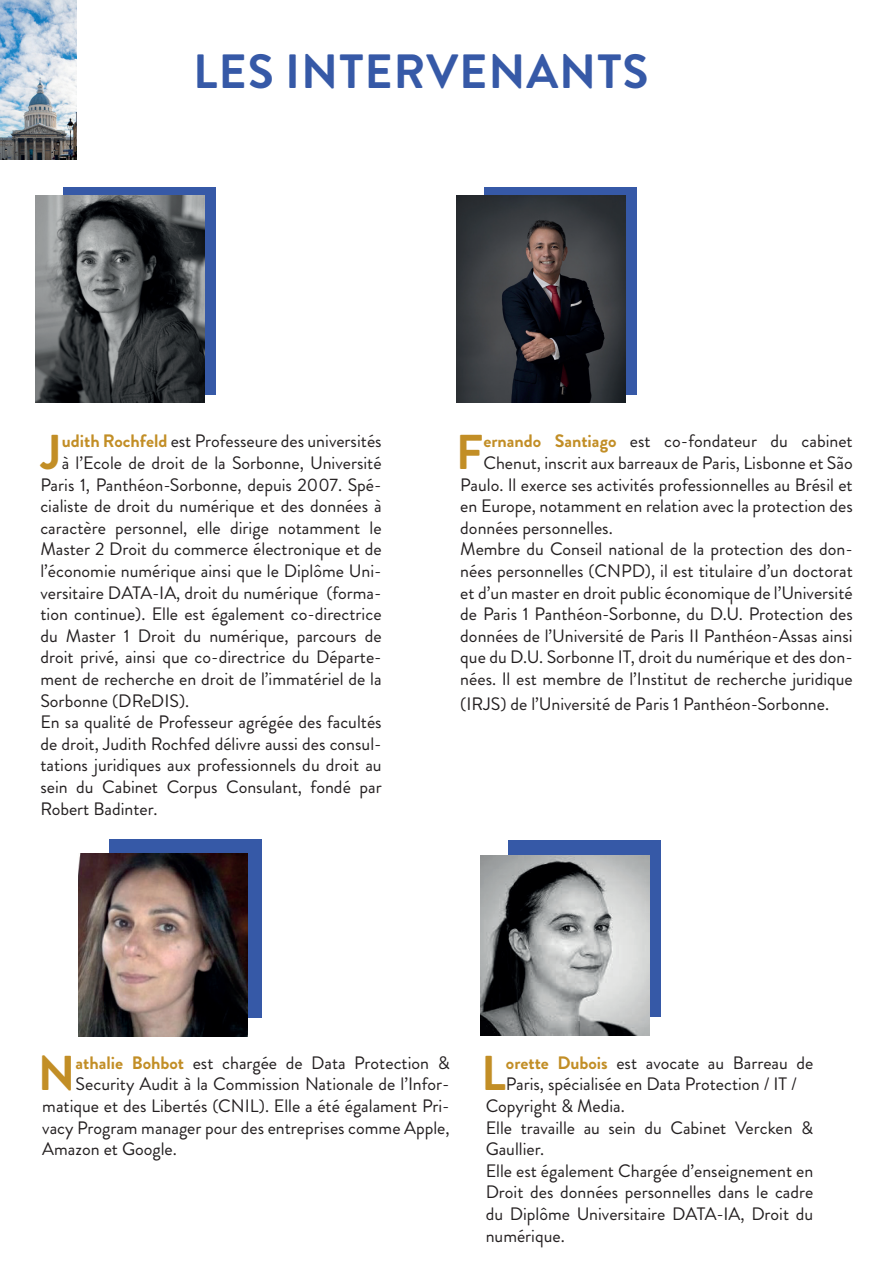
<style>
.page{position:relative;width:893px;height:1263px;background:#fff}
.page>*{position:absolute;margin:0;border:0;box-sizing:border-box;transform-origin:0 0}
.t1{font:700 48.9px "Brandon Grotesque";color:#c28e26}
.t2{font:700 48px "Brandon Grotesque";letter-spacing:.02em;color:#3659a7}
.t3{font:18px "Brandon Grotesque";color:#231f20}
.s1{font-weight:700;color:#c28e26}
</style>
<div class="page">
<div style="left:485px;top:187px;width:152px;height:207px;background:#3659a7"></div>
<div style="left:64px;top:187px;width:152px;height:207px;background:#3659a7"></div>
<img style="left:0;top:1px;width:77px;height:159px">
<img style="left:35px;top:196px;width:169px;height:207px">
<img style="left:456px;top:196px;width:169px;height:207px">
<div style="left:509px;top:840px;width:152px;height:176px;background:#3659a7"></div>
<img style="left:480px;top:856px;width:169px;height:179px">
<div style="left:110px;top:840px;width:152px;height:178px;background:#3659a7"></div>
<img style="left:79px;top:854px;width:169px;height:182px">
<h2 class="t2" style="left:193px;top:38px;width:457px">LES INTERVENANTS</h2>
<h1 class="t1" style="left:41px;top:418px;width:22px">J</h1>
<p class="t3" style="left:62px;top:429px;width:321px"><span class="s1">udith Rochfeld</span> est Professeure des universités</p>
<p class="t3" style="left:62px;top:450px;width:321px">à l’Ecole de droit de la Sorbonne, Université</p>
<p class="t3" style="left:40px;top:472px;width:343px">Paris 1, Panthéon-Sorbonne, depuis 2007. Spé-</p>
<p class="t3" style="left:40px;top:494px;width:343px">cialiste de droit du numérique et des données à</p>
<p class="t3" style="left:40px;top:515px;width:343px">caractère personnel, elle dirige notamment le</p>
<p class="t3" style="left:40px;top:537px;width:343px">Master 2 Droit du commerce électronique et de</p>
<p class="t3" style="left:40px;top:558px;width:343px">l’économie numérique ainsi que le Diplôme Uni-</p>
<p class="t3" style="left:40px;top:580px;width:343px">versitaire DATA-IA, droit du numérique (forma-</p>
<p class="t3" style="left:40px;top:602px;width:343px">tion continue). Elle est également co-directrice</p>
<p class="t3" style="left:40px;top:623px;width:343px">du Master 1 Droit du numérique, parcours de</p>
<p class="t3" style="left:40px;top:645px;width:343px">droit privé, ainsi que co-directrice du Départe-</p>
<p class="t3" style="left:40px;top:666px;width:343px">ment de recherche en droit de l’immatériel de la</p>
<p class="t3" style="left:40px;top:688px;width:150px">Sorbonne (DReDIS).</p>
<p class="t3" style="left:40px;top:710px;width:343px">En sa qualité de Professeur agrégée des facultés</p>
<p class="t3" style="left:40px;top:731px;width:343px">de droit, Judith Rochfed délivre aussi des consul-</p>
<p class="t3" style="left:40px;top:753px;width:343px">tations juridiques aux professionnels du droit au</p>
<p class="t3" style="left:40px;top:774px;width:343px">sein du Cabinet Corpus Consulant, fondé par</p>
<p class="t3" style="left:40px;top:796px;width:119px">Robert Badinter.</p>
<h1 class="t1" style="left:456px;top:418px;width:29px">F</h1>
<p class="t3" style="left:483px;top:429px;width:371px"><span class="s1">ernando Santiago</span> est co-fondateur du cabinet</p>
<p class="t3" style="left:483px;top:450px;width:371px">Chenut, inscrit aux barreaux de Paris, Lisbonne et São</p>
<p class="t3" style="left:460px;top:472px;width:394px">Paulo. Il exerce ses activités professionnelles au Brésil et</p>
<p class="t3" style="left:460px;top:494px;width:394px">en Europe, notamment en relation avec la protection des</p>
<p class="t3" style="left:460px;top:515px;width:154px">données personnelles.</p>
<p class="t3" style="left:460px;top:537px;width:394px">Membre du Conseil national de la protection des don-</p>
<p class="t3" style="left:460px;top:558px;width:394px">nées personnelles (CNPD), il est titulaire d’un doctorat</p>
<p class="t3" style="left:460px;top:580px;width:394px">et d’un master en droit public économique de l’Université</p>
<p class="t3" style="left:460px;top:602px;width:394px">de Paris 1 Panthéon-Sorbonne, du D.U. Protection des</p>
<p class="t3" style="left:460px;top:623px;width:394px">données de l’Université de Paris II Panthéon-Assas ainsi</p>
<p class="t3" style="left:460px;top:645px;width:394px">que du D.U. Sorbonne IT, droit du numérique et des don-</p>
<p class="t3" style="left:460px;top:666px;width:394px">nées. Il est membre de l’Institut de recherche juridique</p>
<p class="t3" style="left:460px;top:692px;width:370px">(IRJS) de l’Université de Paris 1 Panthéon-Sorbonne.</p>
<h1 class="t1" style="left:38px;top:1039px;width:39px">N</h1>
<p class="t3" style="left:76px;top:1050px;width:376px"><span class="s1">athalie Bohbot</span> est chargée de Data Protection &amp;</p>
<p class="t3" style="left:76px;top:1072px;width:376px">Security Audit à la Commission Nationale de l’Infor-</p>
<p class="t3" style="left:42px;top:1093px;width:409px">matique et des Libertés (CNIL). Elle a été égalament Pri-</p>
<p class="t3" style="left:42px;top:1115px;width:409px">vacy Program manager pour des entreprises comme Apple,</p>
<p class="t3" style="left:42px;top:1137px;width:136px">Amazon et Google.</p>
<h1 class="t1" style="left:481px;top:1039px;width:26px">L</h1>
<p class="t3" style="left:506px;top:1050px;width:309px"><span class="s1">orette Dubois</span> est avocate au Barreau de</p>
<p class="t3" style="left:506px;top:1072px;width:292px">Paris, spécialisée en Data Protection / IT /</p>
<p class="t3" style="left:486px;top:1093px;width:141px">Copyright &amp; Media.</p>
<p class="t3" style="left:486px;top:1115px;width:329px">Elle travaille au sein du Cabinet Vercken &amp;</p>
<p class="t3" style="left:486px;top:1137px;width:60px">Gaullier.</p>
<p class="t3" style="left:486px;top:1158px;width:329px">Elle est également Chargée d’enseignement en</p>
<p class="t3" style="left:486px;top:1180px;width:329px">Droit des données personnelles dans le cadre</p>
<p class="t3" style="left:486px;top:1201px;width:329px">du Diplôme Universitaire DATA-IA, Droit du</p>
<p class="t3" style="left:486px;top:1223px;width:81px">numérique.</p>
</div>
